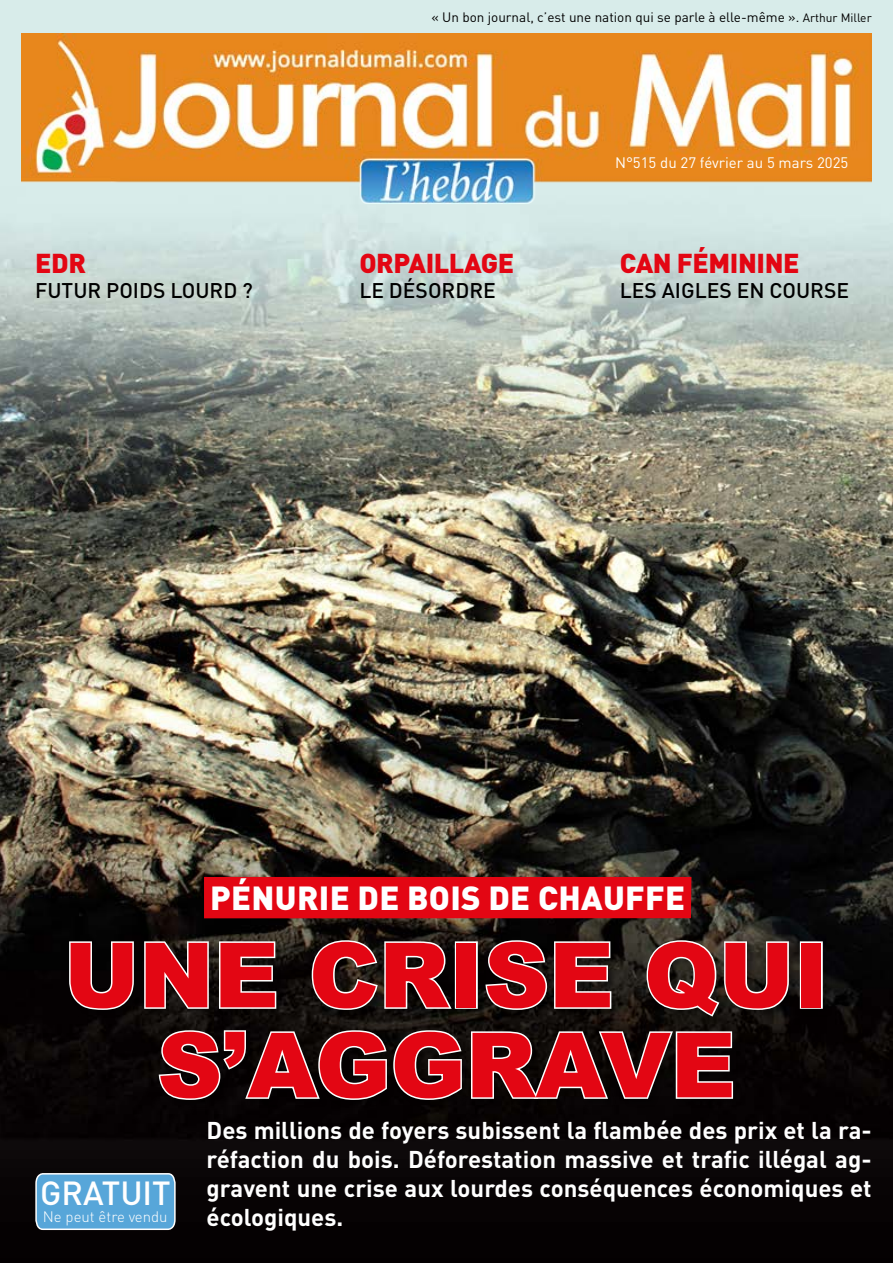
<style>
.page{position:relative;width:893px;height:1263px;background:#fff}
.page>*{position:absolute;margin:0;border:0;box-sizing:border-box;transform-origin:0 0}
.t1{font:900 90px/90px "Arial";color:#e30613;text-align:center}
.t2{font:900 33px "DIN Pro";letter-spacing:.01em;color:#fff}
.t3{font:500 33px "DIN Pro";color:#fff}
.t4{font:900 27px "DIN Pro";letter-spacing:-.015em;color:#e30613}
.t5{font:700 24px/28.8px "DIN Pro";color:#fff;text-align:justify}
.t6{font:500 21px "DIN Pro";color:#000}
.t7{font:15px "DIN Pro";color:#fff}
.t8{font:300 15px "DIN Pro";color:#fff}
.t9{font:13.5px "DIN Pro";color:#000}
.s1{font-size:12px}
</style>
<div class="page">
<img style="left:0;top:0;width:893px;height:1263px">
<svg style="left:35px;top:1172px;width:141px;height:59px;background:#5ea4d1"></svg>
<img style="left:21px;top:33px;width:851px;height:170px">
<div style="left:204px;top:877px;width:487px;height:41px;background:#e30613"></div>
<div style="left:70px;top:940px;width:761px;height:168px;background:#000;opacity:.3"></div>
<svg style="left:68px;top:940px;width:68px;height:71px"></svg>
<svg style="left:143px;top:940px;width:67px;height:70px"></svg>
<svg style="left:217px;top:940px;width:61px;height:70px"></svg>
<svg style="left:310px;top:939px;width:144px;height:72px;background:#403d3b"></svg>
<div style="left:455px;top:941px;width:23px;height:68px;border:3px solid #fff"></div>
<svg style="left:484px;top:939px;width:129px;height:72px"></svg>
<svg style="left:645px;top:939px;width:146px;height:79px;background:#45433e"></svg>
<div style="left:800px;top:941px;width:23px;height:68px;border:3px solid #fff"></div>
<svg style="left:157px;top:1028px;width:306px;height:73px;background:#3a3837"></svg>
<svg style="left:469px;top:1030px;width:266px;height:71px"></svg>
<p class="t9" style="left:431px;top:8px;width:442px">« Un bon journal, c’est une nation qui se parle à elle-même ». <span class="s1">Arthur Miller</span></p>
<p class="t4" style="left:35px;top:245px;width:52px">EDR</p>
<p class="t6" style="left:35px;top:276px;width:219px">FUTUR POIDS LOURD ?</p>
<p class="t4" style="left:359px;top:245px;width:156px">ORPAILLAGE</p>
<p class="t6" style="left:359px;top:276px;width:138px">LE DÉSORDRE</p>
<p class="t7" style="left:615px;top:153px;width:235px">N°515 du 27 février au 5 mars 2025</p>
<p class="t4" style="left:620px;top:245px;width:181px">CAN FÉMININE</p>
<p class="t6" style="left:620px;top:276px;width:231px">LES AIGLES EN COURSE</p>
<h2 class="t2" style="left:210px;top:875px;width:477px">PÉNURIE DE BOIS DE CHAUFFE</h2>
<h1 class="t1" style="left:64px;top:927px;width:766px">UNE CRISE QUI<br>S’AGGRAVE</h1>
<h2 class="t3" style="left:40px;top:1171px;width:132px">GRATUIT</h2>
<p class="t8" style="left:43px;top:1207px;width:126px">Ne peut être vendu</p>
<p class="t5" style="left:207px;top:1115px;width:667px">Des millions de foyers subissent la flambée des prix et la ra&shy;réfaction du bois. Déforestation massive et trafic illégal ag&shy;gravent une crise aux lourdes conséquences économiques et écologiques.</p>
</div>
